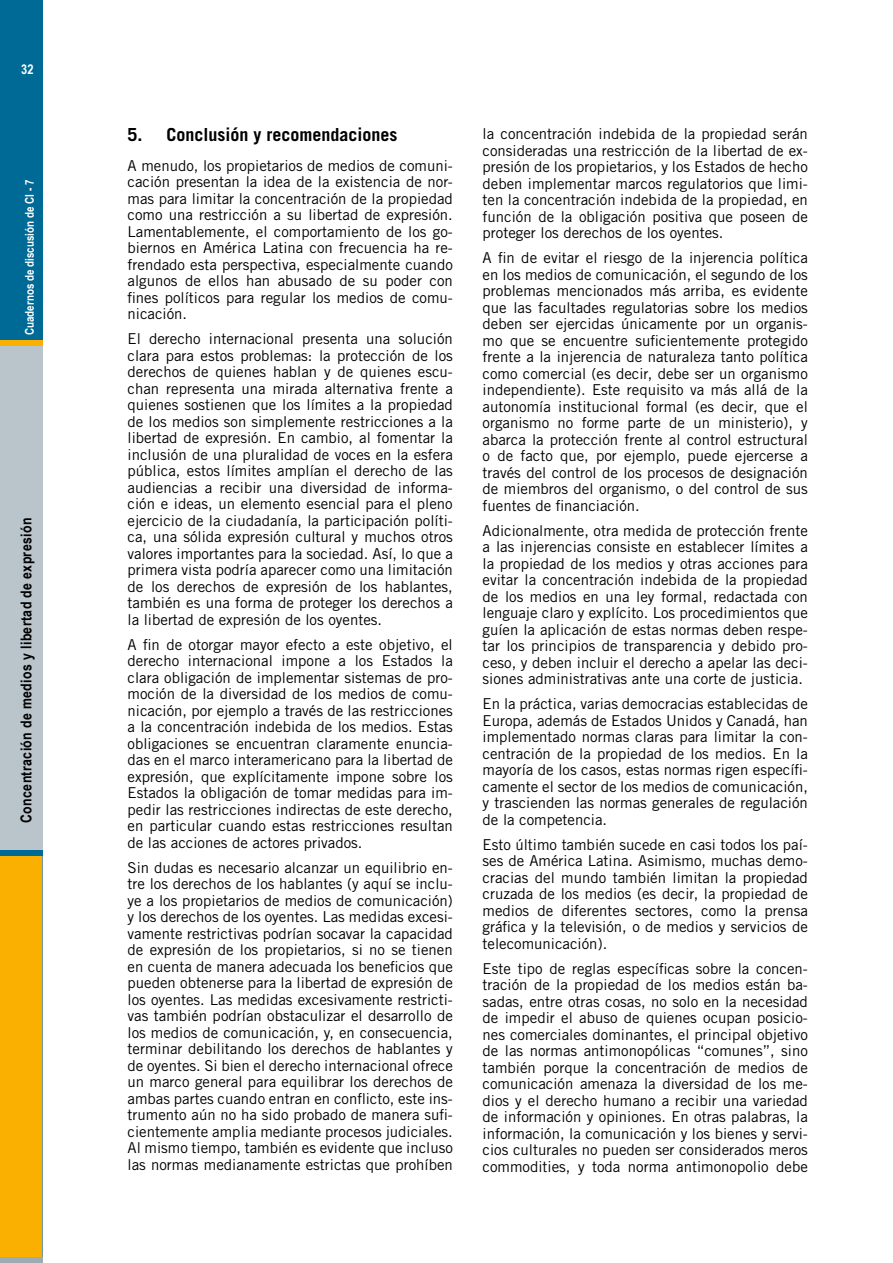
<style>
.page{position:relative;width:893px;height:1263px;background:#fff}
.page>*{position:absolute;margin:0;border:0;box-sizing:border-box;transform-origin:0 0}
.t1{font:700 18px "Trade Gothic";color:#000}
.t2{font:15px/16.5px "Trade Gothic";color:#000;text-align:justify}
.t3{font:700 15px "Arial Narrow";letter-spacing:.025em;color:#000}
.t4{font:700 13.5px "Arial Narrow";color:#fff}
.t5{font:700 12px "Arial Narrow";color:#fff}
</style>
<div class="page">
<div style="left:0;top:0;width:43px;height:1263px;background:#006a96"></div>
<div style="left:0;top:340px;width:43px;height:510px;background:#bac5cb"></div>
<div style="left:0;top:856px;width:43px;height:401px;background:#f9b000"></div>
<div style="left:0;top:340px;width:43px;height:6px;background:#f9b000"></div>
<div style="left:0;top:1257px;width:43px;height:6px;background:#9fabb3"></div>
<p class="t4" style="left:21px;top:59px;width:14px">32</p>
<p class="t5" style="left:21px;top:335px;width:157px;rotate:-90deg">Cuadernos de discusión de CI - 7</p>
<p class="t3" style="left:15px;top:823px;width:307px;rotate:-90deg">Concentración de medios y libertad de expresión</p>
<p class="t1" style="left:128px;top:124px;width:271px">5. Conclusión y recomendaciones</p>
<p class="t2" style="left:128px;top:157px;width:327px">A menudo, los propietarios de medios de comuni&shy;cación presentan la idea de la existencia de nor&shy;mas para limitar la concentración de la propiedad como una restricción a su libertad de expresión.<br>Lamentablemente, el comportamiento de los go&shy;biernos en América Latina con frecuencia ha re&shy;frendado esta perspectiva, especialmente cuando algunos de ellos han abusado de su poder con fines políticos para regular los medios de comu&shy;nicación.</p>
<p class="t2" style="left:128px;top:330px;width:327px">El derecho internacional presenta una solución clara para estos problemas: la protección de los derechos de quienes hablan y de quienes escu&shy;chan representa una mirada alternativa frente a quienes sostienen que los límites a la propiedad de los medios son simplemente restricciones a la libertad de expresión. En cambio, al fomentar la inclusión de una pluralidad de voces en la esfera pública, estos límites amplían el derecho de las audiencias a recibir una diversidad de informa&shy;ción e ideas, un elemento esencial para el pleno ejercicio de la ciudadanía, la participación políti&shy;ca, una sólida expresión cultural y muchos otros valores importantes para la sociedad. Así, lo que a primera vista podría aparecer como una limitación de los derechos de expresión de los hablantes, también es una forma de proteger los derechos a la libertad de expresión de los oyentes.</p>
<p class="t2" style="left:128px;top:636px;width:327px">A fin de otorgar mayor efecto a este objetivo, el derecho internacional impone a los Estados la clara obligación de implementar sistemas de pro&shy;moción de la diversidad de los medios de comu&shy;nicación, por ejemplo a través de las restricciones a la concentración indebida de los medios. Estas obligaciones se encuentran claramente enuncia&shy;das en el marco interamericano para la libertad de expresión, que explícitamente impone sobre los Estados la obligación de tomar medidas para im&shy;pedir las restricciones indirectas de este derecho, en particular cuando estas restricciones resultan de las acciones de actores privados.</p>
<p class="t2" style="left:128px;top:859px;width:327px">Sin dudas es necesario alcanzar un equilibrio en&shy;tre los derechos de los hablantes (y aquí se inclu&shy;ye a los propietarios de medios de comunicación) y los derechos de los oyentes. Las medidas excesi&shy;vamente restrictivas podrían socavar la capacidad de expresión de los propietarios, si no se tienen en cuenta de manera adecuada los beneficios que pueden obtenerse para la libertad de expresión de los oyentes. Las medidas excesivamente restricti&shy;vas también podrían obstaculizar el desarrollo de los medios de comunicación, y, en consecuencia, terminar debilitando los derechos de hablantes y de oyentes. Si bien el derecho internacional ofrece un marco general para equilibrar los derechos de ambas partes cuando entran en conflicto, este ins&shy;trumento aún no ha sido probado de manera sufi&shy;cientemente amplia mediante procesos judiciales.<br>Al mismo tiempo, también es evidente que incluso las normas medianamente estrictas que prohíben</p>
<p class="t2" style="left:483px;top:125px;width:327px">la concentración indebida de la propiedad serán consideradas una restricción de la libertad de ex&shy;presión de los propietarios, y los Estados de hecho deben implementar marcos regulatorios que limi&shy;ten la concentración indebida de la propiedad, en función de la obligación positiva que poseen de proteger los derechos de los oyentes.</p>
<p class="t2" style="left:483px;top:249px;width:327px">A fin de evitar el riesgo de la injerencia política en los medios de comunicación, el segundo de los problemas mencionados más arriba, es evidente que las facultades regulatorias sobre los medios deben ser ejercidas únicamente por un organis&shy;mo que se encuentre suficientemente protegido frente a la injerencia de naturaleza tanto política como comercial (es decir, debe ser un organismo independiente). Este requisito va más allá de la autonomía institucional formal (es decir, que el organismo no forme parte de un ministerio), y abarca la protección frente al control estructural o de facto que, por ejemplo, puede ejercerse a través del control de los procesos de designación de miembros del organismo, o del control de sus fuentes de financiación.</p>
<p class="t2" style="left:483px;top:522px;width:327px">Adicionalmente, otra medida de protección frente a las injerencias consiste en establecer límites a la propiedad de los medios y otras acciones para evitar la concentración indebida de la propiedad de los medios en una ley formal, redactada con lenguaje claro y explícito. Los procedimientos que guíen la aplicación de estas normas deben respe&shy;tar los principios de transparencia y debido pro&shy;ceso, y deben incluir el derecho a apelar las deci&shy;siones administrativas ante una corte de justicia.</p>
<p class="t2" style="left:483px;top:695px;width:327px">En la práctica, varias democracias establecidas de Europa, además de Estados Unidos y Canadá, han implementado normas claras para limitar la con&shy;centración de la propiedad de los medios. En la mayoría de los casos, estas normas rigen específi&shy;camente el sector de los medios de comunicación, y trascienden las normas generales de regulación de la competencia.</p>
<p class="t2" style="left:483px;top:836px;width:327px">Esto último también sucede en casi todos los paí&shy;ses de América Latina. Asimismo, muchas demo&shy;cracias del mundo también limitan la propiedad cruzada de los medios (es decir, la propiedad de medios de diferentes sectores, como la prensa gráfica y la televisión, o de medios y servicios de telecomunicación).</p>
<p class="t2" style="left:483px;top:960px;width:327px">Este tipo de reglas específicas sobre la concen&shy;tración de la propiedad de los medios están ba&shy;sadas, entre otras cosas, no solo en la necesidad de impedir el abuso de quienes ocupan posicio&shy;nes comerciales dominantes, el principal objetivo de las normas antimonopólicas “comunes”, sino también porque la concentración de medios de comunicación amenaza la diversidad de los me&shy;dios y el derecho humano a recibir una variedad de información y opiniones. En otras palabras, la información, la comunicación y los bienes y servi&shy;cios culturales no pueden ser considerados meros commodities, y toda norma antimonopolio debe</p>
</div>
